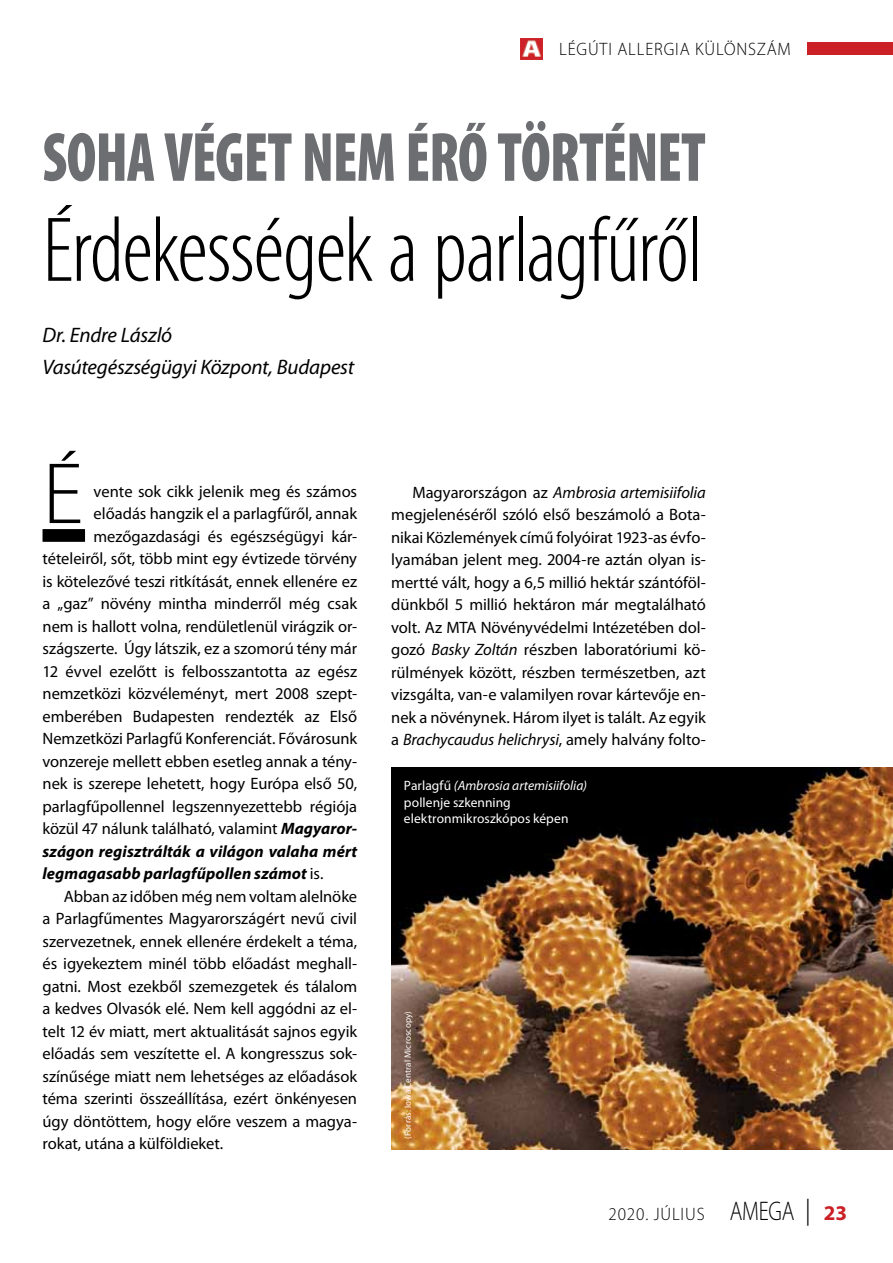
<style>
.page{position:relative;width:893px;height:1263px;background:#fff}
.page>*{position:absolute;margin:0;border:0;box-sizing:border-box;transform-origin:0 0}
.t1{font:300 condensed 93px "Myriad Pro";letter-spacing:-.02em;color:#000}
.t2{font:300 87.75px "Myriad Pro";color:#000}
.t3{font:900 condensed 70.2px "Myriad Pro";letter-spacing:-.015em;color:#6d6e71;scale:.85 1}
.t4{font:italic 21px/31.5px "Myriad Pro";letter-spacing:-.01em;color:#000}
.t5{font:300 18px "Myriad Pro";letter-spacing:.05em;color:#000;scale:.95 1}
.t6{font:16.5px/22.5px "Myriad Pro";letter-spacing:-.005em;color:#000;text-align:justify}
.t7{font:italic 700 16.5px "Myriad Pro";letter-spacing:.005em;color:#000}
.t8{font:13.5px/16.5px "Myriad Pro";letter-spacing:.005em;color:#fff}
.t9{font:9px "Myriad Pro";letter-spacing:.015em;color:#fff}
.s1{font-weight:700;font-style:italic}
.s2{font-weight:400;font-style:normal}
.s3{font-style:italic}
.s4{font-size:27px}
.s5{font-size:27px;color:#000101}
.s6{font-weight:700;font-size:21px;color:#cc2027}
</style>
<div class="page">
<div style="left:808px;top:43px;width:85px;height:12px;background:#cc2027"></div>
<img style="left:521px;top:38px;width:21px;height:22px">
<img style="left:391px;top:767px;width:502px;height:382px">
<div style="left:43px;top:529px;width:42px;height:13px;background:#000"></div>
<p class="t5" style="left:559px;top:39px;width:245px">LÉGÚTI ALLERGIA KÜLÖNSZÁM</p>
<h3 class="t3" style="left:43px;top:118px;width:782px">SOHA VÉGET NEM ÉRŐ TÖRTÉNET</h3>
<h1 class="t1" style="left:43px;top:200px;width:663px">Érdekességek a parlagfűről</h1>
<p class="t4" style="left:43px;top:319px;width:313px">Dr. Endre László<br>Vasútegészségügyi Központ, Budapest</p>
<h2 class="t2" style="left:43px;top:446px;width:42px">É</h2>
<p class="t6" style="left:94px;top:480px;width:265px">vente sok cikk jelenik meg és számos</p>
<p class="t6" style="left:94px;top:502px;width:265px">előadás hangzik el a parlagfűről, annak</p>
<p class="t6" style="left:94px;top:525px;width:265px">mezőgazdasági és egészségügyi kár-</p>
<p class="t6" style="left:43px;top:547px;width:316px">tételeiről, sőt, több mint egy évtizede törvény</p>
<p class="t6" style="left:43px;top:570px;width:316px">is kötelezővé teszi ritkítását, ennek ellenére ez</p>
<p class="t6" style="left:43px;top:592px;width:316px">a „gaz” növény mintha minderről még csak</p>
<p class="t6" style="left:43px;top:615px;width:316px">nem is hallott volna, rendületlenül virágzik or-</p>
<p class="t6" style="left:43px;top:637px;width:316px">szágszerte. Úgy látszik, ez a szomorú tény már</p>
<p class="t6" style="left:43px;top:660px;width:316px">12 évvel ezelőtt is felbosszantotta az egész</p>
<p class="t6" style="left:43px;top:682px;width:316px">nemzetközi közvéleményt, mert 2008 szept-</p>
<p class="t6" style="left:43px;top:705px;width:316px">emberében Budapesten rendezték az Első</p>
<p class="t6" style="left:43px;top:727px;width:316px">Nemzetközi Parlagfű Konferenciát. Fővárosunk</p>
<p class="t6" style="left:43px;top:750px;width:316px">vonzereje mellett ebben esetleg annak a tény-</p>
<p class="t6" style="left:43px;top:772px;width:316px">nek is szerepe lehetett, hogy Európa első 50,</p>
<p class="t6" style="left:43px;top:795px;width:316px">parlagfűpollennel legszennyezettebb régiója</p>
<p class="t6" style="left:43px;top:817px;width:316px">közül 47 nálunk található, valamint <span class="s1">Magyaror-</span></p>
<p class="t7" style="left:43px;top:840px;width:316px">szágon regisztrálták a világon valaha mért</p>
<p class="t7" style="left:43px;top:863px;width:282px">legmagasabb parlagfűpollen számot <span class="s2">is.</span></p>
<p class="t6" style="left:64px;top:885px;width:295px">Abban az időben még nem voltam alelnöke</p>
<p class="t6" style="left:43px;top:907px;width:316px">a Parlagfűmentes Magyarországért nevű civil</p>
<p class="t6" style="left:43px;top:930px;width:316px">szervezetnek, ennek ellenére érdekelt a téma,</p>
<p class="t6" style="left:43px;top:952px;width:316px">és igyekeztem minél több előadást meghall-</p>
<p class="t6" style="left:43px;top:975px;width:316px">gatni. Most ezekből szemezgetek és tálalom</p>
<p class="t6" style="left:43px;top:997px;width:316px">a kedves Olvasók elé. Nem kell aggódni az el-</p>
<p class="t6" style="left:43px;top:1020px;width:316px">telt 12 év miatt, mert aktualitását sajnos egyik</p>
<p class="t6" style="left:43px;top:1042px;width:316px">előadás sem veszítette el. A kongresszus sok-</p>
<p class="t6" style="left:43px;top:1065px;width:316px">színűsége miatt nem lehetséges az előadások</p>
<p class="t6" style="left:43px;top:1087px;width:316px">téma szerinti összeállítása, ezért önkényesen</p>
<p class="t6" style="left:43px;top:1110px;width:316px">úgy döntöttem, hogy előre veszem a magya-</p>
<p class="t6" style="left:43px;top:1132px;width:182px">rokat, utána a külföldieket.</p>
<p class="t6" style="left:391px;top:481px;width:316px;text-indent:21px">Magyarországon az <span class="s3">Ambrosia artemisiifolia </span>megjelenéséről szóló első beszámoló a Bota&shy;nikai Közlemények című folyóirat 1923-as évfo&shy;lyamában jelent meg. 2004-re aztán olyan is&shy;mertté vált, hogy a 6,5 millió hektár szántóföl&shy;dünkből 5 millió hektáron már megtalálható volt. Az MTA Növényvédelmi Intézetében dol&shy;gozó <span class="s3">Basky Zoltán</span> részben laboratóriumi kö&shy;rülmények között, részben természetben, azt vizsgálta, van-e valamilyen rovar kártevője en&shy;nek a növénynek. Három ilyet is talált. Az egyik a <span class="s3">Brachycaudus helichrysi</span>, amely halvány folto-</p>
<p class="t8" style="left:404px;top:777px;width:185px">Parlagfű <span class="s3">(Ambrosia artemisiifolia) </span>pollenje szkenning elektronmikroszkópos képen</p>
<p class="t9" style="left:402px;top:1139px;width:129px;rotate:-90deg">(Forrás: Iowa Central Microscopy)</p>
<p class="t5" style="left:609px;top:1204px;width:252px">2020. JÚLIUS <span class="s4">AMEGA</span> <span class="s5">|</span> <span class="s6">23</span></p>
</div>
